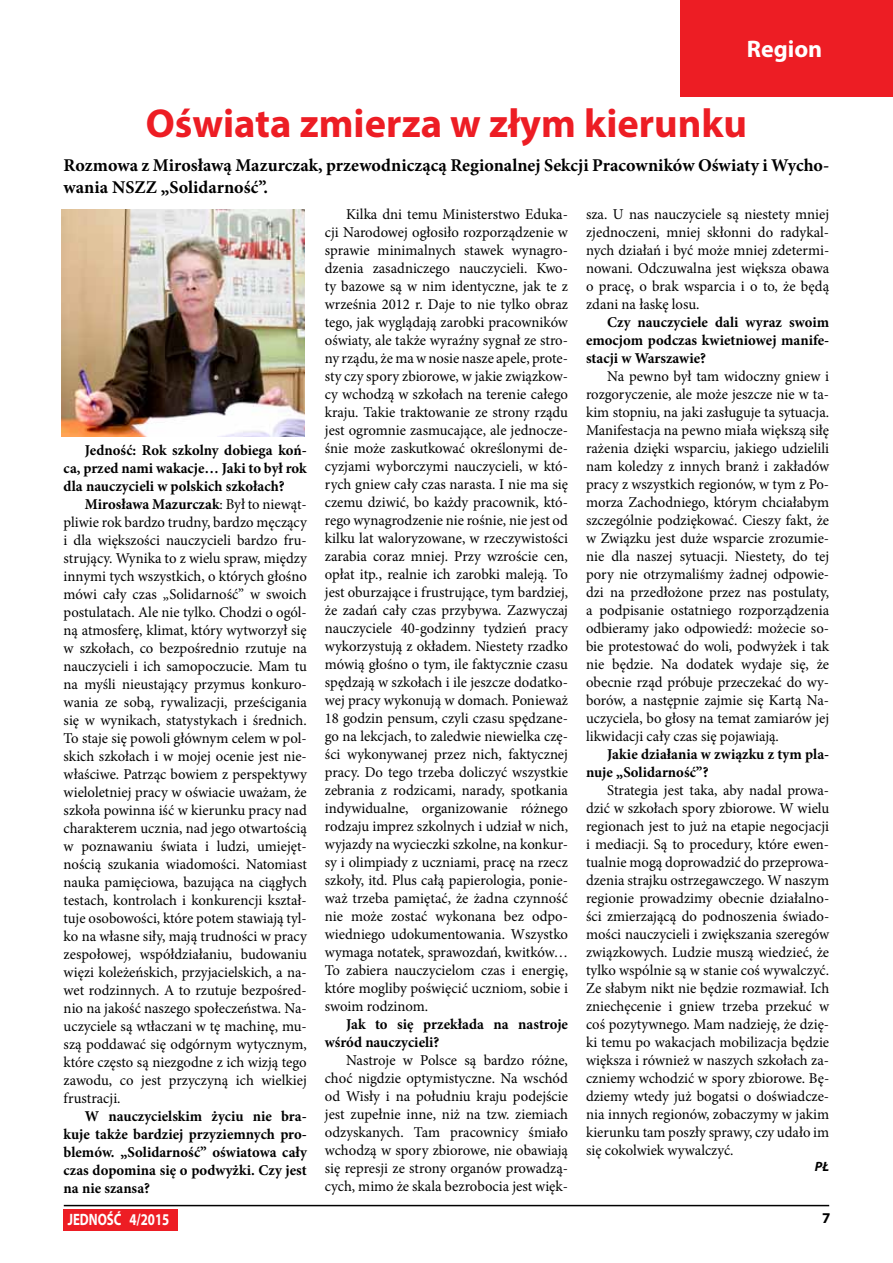
<style>
.page{position:relative;width:893px;height:1263px;background:#fff}
.page>*{position:absolute;margin:0;border:0;box-sizing:border-box;transform-origin:0 0}
.t1{font:700 40.5px "Myriad Pro";color:#ed1d24}
.t2{font:700 24px "Myriad Pro";color:#fff}
.t3{font:700 18px/21.6px "Minion Pro";color:#000}
.t4{font:700 16.5px "Myriad Pro";color:#fff;scale:.78 1}
.t5{font:15px/18px "Minion Pro";color:#000;text-align:justify}
.t6{font:700 15px/18px "Minion Pro";color:#000;text-align:justify}
.t7{font:700 15px "Myriad Pro";color:#000}
.t8{font:italic 700 13.5px "Myriad Pro";color:#000}
.s1{font-weight:700}
</style>
<div class="page">
<div style="left:680px;top:0;width:213px;height:96px;background:#ed1d24"></div>
<div style="left:64px;top:1209px;width:114px;height:21px;background:#ed1d24"></div>
<hr style="left:64px;top:1205px;width:765px;height:1px;background:#000">
<img style="left:61px;top:210px;width:244px;height:226px">
<h2 class="t2" style="left:747px;top:33px;width:77px">Region</h2>
<h1 class="t1" style="left:146px;top:97px;width:603px">Oświata zmierza w złym kierunku</h1>
<p class="t3" style="left:64px;top:154px;width:767px">Rozmowa z Mirosławą Mazurczak, przewodniczącą Regionalnej Sekcji Pracowników Oświaty i Wycho&shy;wania NSZZ „Solidarność”.</p>
<p class="t6" style="left:64px;top:441px;width:245px;text-indent:21px">Jedność: Rok szkolny dobiega koń&shy;ca, przed nami wakacje… Jaki to był rok dla nauczycieli w polskich szkołach?</p>
<p class="t5" style="left:64px;top:495px;width:245px;text-indent:21px"><span class="s1">Mirosława Mazurczak</span>: Był to niewąt&shy;pliwie rok bardzo trudny, bardzo męczący i dla większości nauczycieli bardzo fru&shy;strujący. Wynika to z wielu spraw, między innymi tych wszystkich, o których głośno mówi cały czas „Solidarność” w swoich postulatach. Ale nie tylko. Chodzi o ogól&shy;ną atmosferę, klimat, który wytworzył się w szkołach, co bezpośrednio rzutuje na nauczycieli i ich samopoczucie. Mam tu na myśli nieustający przymus konkuro&shy;wania ze sobą, rywalizacji, prześcigania się w wynikach, statystykach i średnich.<br>To staje się powoli głównym celem w pol&shy;skich szkołach i w mojej ocenie jest nie&shy;właściwe. Patrząc bowiem z perspektywy wieloletniej pracy w oświacie uważam, że szkoła powinna iść w kierunku pracy nad charakterem ucznia, nad jego otwartością w poznawaniu świata i ludzi, umiejęt&shy;nością szukania wiadomości. Natomiast nauka pamięciowa, bazująca na ciągłych testach, kontrolach i konkurencji kształ&shy;tuje osobowości, które potem stawiają tyl&shy;ko na własne siły, mają trudności w pracy zespołowej, współdziałaniu, budowaniu więzi koleżeńskich, przyjacielskich, a na&shy;wet rodzinnych. A to rzutuje bezpośred&shy;nio na jakość naszego społeczeństwa. Na&shy;uczyciele są wtłaczani w tę machinę, mu&shy;szą poddawać się odgórnym wytycznym, które często są niezgodne z ich wizją tego zawodu, co jest przyczyną ich wielkiej frustracji.</p>
<p class="t6" style="left:64px;top:1107px;width:245px;text-indent:21px">W nauczycielskim życiu nie bra&shy;kuje także bardziej przyziemnych pro&shy;blemów. „Solidarność” oświatowa cały czas dopomina się o podwyżki. Czy jest na nie szansa?</p>
<p class="t5" style="left:325px;top:205px;width:245px;text-indent:21px">Kilka dni temu Ministerstwo Eduka&shy;cji Narodowej ogłosiło rozporządzenie w sprawie minimalnych stawek wynagro&shy;dzenia zasadniczego nauczycieli. Kwo&shy;ty bazowe są w nim identyczne, jak te z września 2012 r. Daje to nie tylko obraz tego, jak wyglądają zarobki pracowników oświaty, ale także wyraźny sygnał ze stro&shy;ny rządu, że ma w nosie nasze apele, prote&shy;sty czy spory zbiorowe, w jakie związkow&shy;cy wchodzą w szkołach na terenie całego kraju. Takie traktowanie ze strony rządu jest ogromnie zasmucające, ale jednocze&shy;śnie może zaskutkować określonymi de&shy;cyzjami wyborczymi nauczycieli, w któ&shy;rych gniew cały czas narasta. I nie ma się czemu dziwić, bo każdy pracownik, któ&shy;rego wynagrodzenie nie rośnie, nie jest od kilku lat waloryzowane, w rzeczywistości zarabia coraz mniej. Przy wzroście cen, opłat itp., realnie ich zarobki maleją. To jest oburzające i frustrujące, tym bardziej, że zadań cały czas przybywa. Zazwyczaj nauczyciele 40-godzinny tydzień pracy wykorzystują z okładem. Niestety rzadko mówią głośno o tym, ile faktycznie czasu spędzają w szkołach i ile jeszcze dodatko&shy;wej pracy wykonują w domach. Ponieważ 18 godzin pensum, czyli czasu spędzane&shy;go na lekcjach, to zaledwie niewielka czę&shy;ści wykonywanej przez nich, faktycznej pracy. Do tego trzeba doliczyć wszystkie zebrania z rodzicami, narady, spotkania indywidualne, organizowanie różnego rodzaju imprez szkolnych i udział w nich, wyjazdy na wycieczki szkolne, na konkur&shy;sy i olimpiady z uczniami, pracę na rzecz szkoły, itd. Plus całą papierologia, ponie&shy;waż trzeba pamiętać, że żadna czynność nie może zostać wykonana bez odpo&shy;wiedniego udokumentowania. Wszystko wymaga notatek, sprawozdań, kwitków… To zabiera nauczycielom czas i energię, które mogliby poświęcić uczniom, sobie i swoim rodzinom.</p>
<p class="t6" style="left:325px;top:1015px;width:245px;text-indent:21px">Jak to się przekłada na nastroje wśród nauczycieli?</p>
<p class="t5" style="left:325px;top:1051px;width:245px;text-indent:21px">Nastroje w Polsce są bardzo różne, choć nigdzie optymistyczne. Na wschód od Wisły i na południu kraju podejście jest zupełnie inne, niż na tzw. ziemiach odzyskanych. Tam pracownicy śmiało wchodzą w spory zbiorowe, nie obawiają się represji ze strony organów prowadzą&shy;cych, mimo że skala bezrobocia jest więk-</p>
<p class="t5" style="left:586px;top:205px;width:245px">sza. U nas nauczyciele są niestety mniej zjednoczeni, mniej skłonni do radykal&shy;nych działań i być może mniej zdetermi&shy;nowani. Odczuwalna jest większa obawa o pracę, o brak wsparcia i o to, że będą zdani na łaskę losu.</p>
<p class="t6" style="left:586px;top:313px;width:245px;text-indent:21px">Czy nauczyciele dali wyraz swoim emocjom podczas kwietniowej manife&shy;stacji w Warszawie?</p>
<p class="t5" style="left:586px;top:367px;width:245px;text-indent:21px">Na pewno był tam widoczny gniew i rozgoryczenie, ale może jeszcze nie w ta&shy;kim stopniu, na jaki zasługuje ta sytuacja.<br>Manifestacja na pewno miała większą siłę rażenia dzięki wsparciu, jakiego udzielili nam koledzy z innych branż i zakładów pracy z wszystkich regionów, w tym z Po&shy;morza Zachodniego, którym chciałabym szczególnie podziękować. Cieszy fakt, że w Związku jest duże wsparcie zrozumie&shy;nie dla naszej sytuacji. Niestety, do tej pory nie otrzymaliśmy żadnej odpowie&shy;dzi na przedłożone przez nas postulaty, a podpisanie ostatniego rozporządzenia odbieramy jako odpowiedź: możecie so&shy;bie protestować do woli, podwyżek i tak nie będzie. Na dodatek wydaje się, że obecnie rząd próbuje przeczekać do wy&shy;borów, a następnie zajmie się Kartą Na&shy;uczyciela, bo głosy na temat zamiarów jej likwidacji cały czas się pojawiają.</p>
<p class="t6" style="left:586px;top:745px;width:245px;text-indent:21px">Jakie działania w związku z tym pla&shy;nuje „Solidarność”?</p>
<p class="t5" style="left:586px;top:781px;width:245px;text-indent:21px">Strategia jest taka, aby nadal prowa&shy;dzić w szkołach spory zbiorowe. W wielu regionach jest to już na etapie negocjacji i mediacji. Są to procedury, które ewen&shy;tualnie mogą doprowadzić do przeprowa&shy;dzenia strajku ostrzegawczego. W naszym regionie prowadzimy obecnie działalno&shy;ści zmierzającą do podnoszenia świado&shy;mości nauczycieli i zwiększania szeregów związkowych. Ludzie muszą wiedzieć, że tylko wspólnie są w stanie coś wywalczyć.<br>Ze słabym nikt nie będzie rozmawiał. Ich zniechęcenie i gniew trzeba przekuć w coś pozytywnego. Mam nadzieję, że dzię&shy;ki temu po wakacjach mobilizacja będzie większa i również w naszych szkołach za&shy;czniemy wchodzić w spory zbiorowe. Bę&shy;dziemy wtedy już bogatsi o doświadcze&shy;nia innych regionów, zobaczymy w jakim kierunku tam poszły sprawy, czy udało im się cokolwiek wywalczyć.</p>
<p class="t8" style="left:815px;top:1158px;width:16px">PŁ</p>
<p class="t4" style="left:68px;top:1208px;width:132px">JEDNOŚĆ 4/2015</p>
<p class="t7" style="left:822px;top:1208px;width:10px">7</p>
</div>
